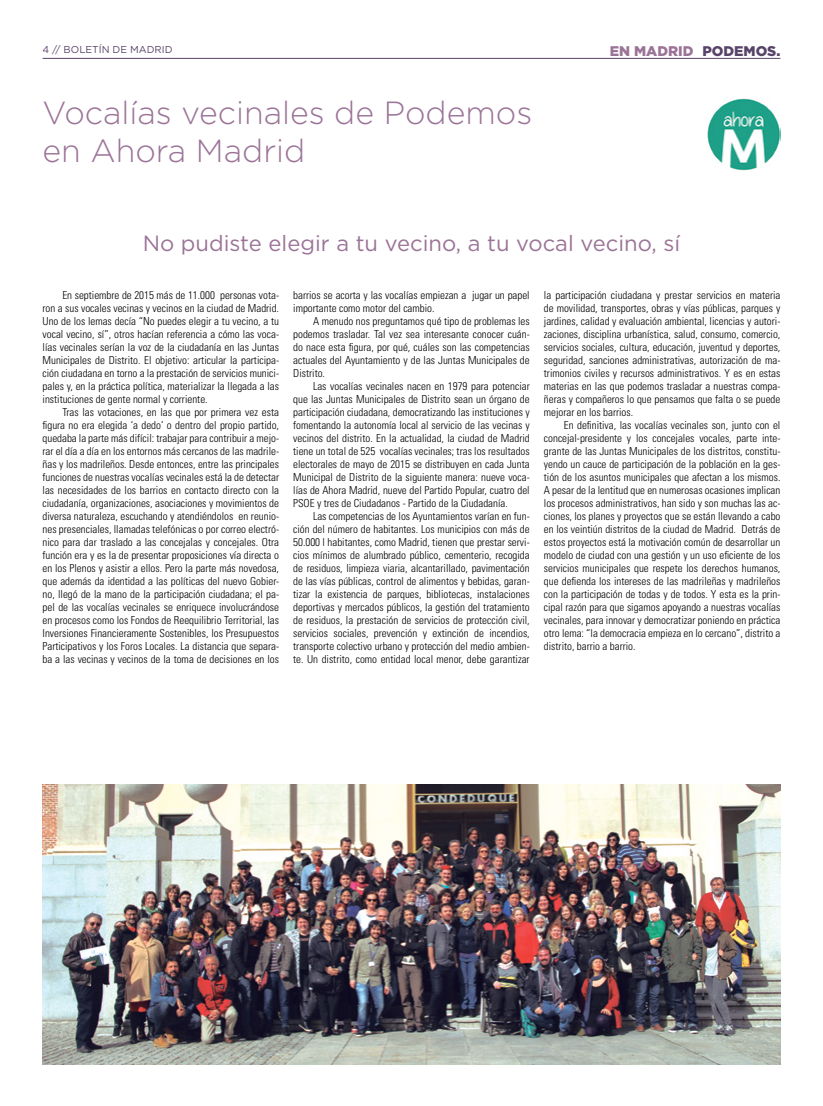
<style>
.page{position:relative;width:823px;height:1106px;background:#fff}
.page>*{position:absolute;margin:0;border:0;box-sizing:border-box;transform-origin:0 0}
._04_Actualidad_Podem{font:300 32px/38.4px "Gotham";color:#9b7397}
._03_TITULAR{font:22px "Gotham";color:#9b7397}
.t1{font:900 14px "Gotham";color:#9b7397}
._01_TEXTO{font:300 condensed 11px/13px "Univers LT Std";color:#000;text-align:justify}
.t2{font:10px "Gotham";color:#594469}
.s1{color:#594469}
</style>
<div class="page">
<hr style="left:43px;top:58px;width:737px;height:1px;background:#594469">
<img style="left:43px;top:784px;width:737px;height:280px">
<img style="left:707px;top:98px;width:73px;height:73px">
<p class="t2" style="left:43px;top:43px;width:131px">4 // BOLETÍN DE MADRID</p>
<p class="t1" style="left:609px;top:41px;width:172px">EN MADRID <span class="s1">PODEMOS.</span></p>
<p class="_04_Actualidad_Podem" style="left:43px;top:92px;width:491px">Vocalías vecinales de Podemos en Ahora Madrid</p>
<p class="_03_TITULAR" style="left:143px;top:229px;width:538px">No pudiste elegir a tu vecino, a tu vocal vecino, sí</p>
<p class="_01_TEXTO" style="left:43px;top:289px;width:238px;text-indent:20px">En septiembre de 2015 más de 11.000 personas vota&shy;ron a sus vocales vecinas y vecinos en la ciudad de Madrid.<br>Uno de los lemas decía “No puedes elegir a tu vecino, a tu vocal vecino, sí”, otros hacían referencia a cómo las voca&shy;lías vecinales serían la voz de la ciudadanía en las Juntas Municipales de Distrito. El objetivo: articular la participa&shy;ción ciudadana en torno a la prestación de servicios munici&shy;pales y, en la práctica política, materializar la llegada a las instituciones de gente normal y corriente.</p>
<p class="_01_TEXTO" style="left:43px;top:406px;width:238px;text-indent:20px">Tras las votaciones, en las que por primera vez esta figura no era elegida ‘a dedo’ o dentro del propio partido, quedaba la parte más difícil: trabajar para contribuir a mejo&shy;rar el día a día en los entornos más cercanos de las madrile&shy;ñas y los madrileños. Desde entonces, entre las principales funciones de nuestras vocalías vecinales está la de detectar las necesidades de los barrios en contacto directo con la ciudadanía, organizaciones, asociaciones y movimientos de diversa naturaleza, escuchando y atendiéndolos en reunio&shy;nes presenciales, llamadas telefónicas o por correo electró&shy;nico para dar traslado a las concejalas y concejales. Otra función era y es la de presentar proposiciones vía directa o en los Plenos y asistir a ellos. Pero la parte más novedosa, que además da identidad a las políticas del nuevo Gobier&shy;no, llegó de la mano de la participación ciudadana; el pa&shy;pel de las vocalías vecinales se enriquece involucrándose en procesos como los Fondos de Reequilibrio Territorial, las Inversiones Financieramente Sostenibles, los Presupuestos Participativos y los Foros Locales. La distancia que separa&shy;ba a las vecinas y vecinos de la toma de decisiones en los</p>
<p class="_01_TEXTO" style="left:293px;top:289px;width:238px">barrios se acorta y las vocalías empiezan a jugar un papel importante como motor del cambio.</p>
<p class="_01_TEXTO" style="left:293px;top:315px;width:238px;text-indent:20px">A menudo nos preguntamos qué tipo de problemas les podemos trasladar. Tal vez sea interesante conocer cuán&shy;do nace esta figura, por qué, cuáles son las competencias actuales del Ayuntamiento y de las Juntas Municipales de Distrito.</p>
<p class="_01_TEXTO" style="left:293px;top:380px;width:238px;text-indent:20px">Las vocalías vecinales nacen en 1979 para potenciar que las Juntas Municipales de Distrito sean un órgano de participación ciudadana, democratizando las instituciones y fomentando la autonomía local al servicio de las vecinas y vecinos del distrito. En la actualidad, la ciudad de Madrid tiene un total de 525 vocalías vecinales; tras los resultados electorales de mayo de 2015 se distribuyen en cada Junta Municipal de Distrito de la siguiente manera: nueve voca&shy;lías de Ahora Madrid, nueve del Partido Popular, cuatro del PSOE y tres de Ciudadanos - Partido de la Ciudadanía.</p>
<p class="_01_TEXTO" style="left:293px;top:510px;width:238px;text-indent:20px">Las competencias de los Ayuntamientos varían en fun&shy;ción del número de habitantes. Los municipios con más de 50.000 l habitantes, como Madrid, tienen que prestar servi&shy;cios mínimos de alumbrado público, cementerio, recogida de residuos, limpieza viaria, alcantarillado, pavimentación de las vías públicas, control de alimentos y bebidas, garan&shy;tizar la existencia de parques, bibliotecas, instalaciones deportivas y mercados públicos, la gestión del tratamiento de residuos, la prestación de servicios de protección civil, servicios sociales, prevención y extinción de incendios, transporte colectivo urbano y protección del medio ambien&shy;te. Un distrito, como entidad local menor, debe garantizar</p>
<p class="_01_TEXTO" style="left:543px;top:289px;width:238px">la participación ciudadana y prestar servicios en materia de movilidad, transportes, obras y vías públicas, parques y jardines, calidad y evaluación ambiental, licencias y autori&shy;zaciones, disciplina urbanística, salud, consumo, comercio, servicios sociales, cultura, educación, juventud y deportes, seguridad, sanciones administrativas, autorización de ma&shy;trimonios civiles y recursos administrativos. Y es en estas materias en las que podemos trasladar a nuestras compa&shy;ñeras y compañeros lo que pensamos que falta o se puede mejorar en los barrios.</p>
<p class="_01_TEXTO" style="left:543px;top:419px;width:238px;text-indent:20px">En definitiva, las vocalías vecinales son, junto con el concejal-presidente y los concejales vocales, parte inte&shy;grante de las Juntas Municipales de los distritos, constitu&shy;yendo un cauce de participación de la población en la ges&shy;tión de los asuntos municipales que afectan a los mismos.<br>A pesar de la lentitud que en numerosas ocasiones implican los procesos administrativos, han sido y son muchas las ac&shy;ciones, los planes y proyectos que se están llevando a cabo en los veintiún distritos de la ciudad de Madrid. Detrás de estos proyectos está la motivación común de desarrollar un modelo de ciudad con una gestión y un uso eficiente de los servicios municipales que respete los derechos humanos, que defienda los intereses de las madrileñas y madrileños con la participación de todas y de todos. Y esta es la prin&shy;cipal razón para que sigamos apoyando a nuestras vocalías vecinales, para innovar y democratizar poniendo en práctica otro lema: “la democracia empieza en lo cercano”, distrito a distrito, barrio a barrio.</p>
</div>
